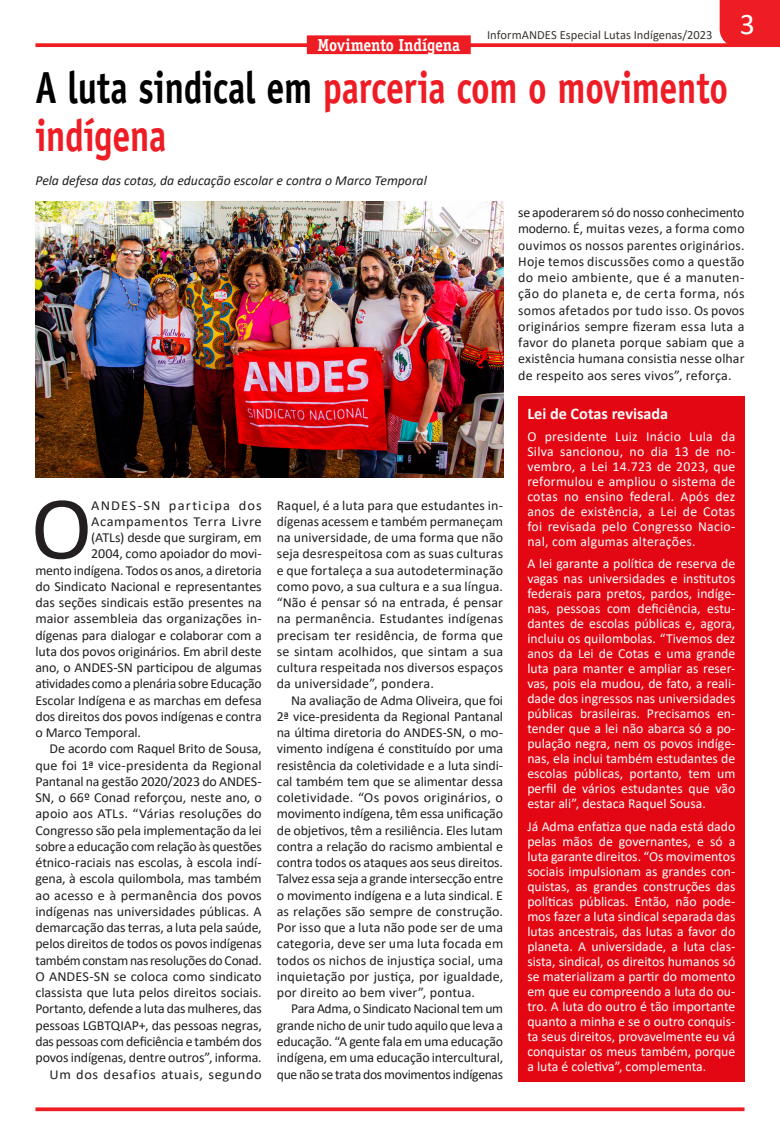
<style>
.page{position:relative;width:780px;height:1134px;background:#fff}
.page>*{position:absolute;margin:0;border:0;box-sizing:border-box;transform-origin:0 0}
.MATERIA{font:90.5px "Calibri";color:#231f20}
.TITULO_36{font:700 45px/47.5px "Officina Sans Std";letter-spacing:-.01em;color:#ee1c25;scale:.8 1}
.t1{font:30px "Calibri";color:#fff}
.EDITORIA{font:700 17.5px "Officina Serif Std";letter-spacing:-.015em;color:#fff;scale:.9 1}
.t2{font:700 16.25px "Calibri";color:#fff}
.MATERIA-2{font:13.75px/16.2px "Calibri";letter-spacing:-.01em;color:#231f20;text-align:justify}
.t3{font:13.75px/15px "Calibri";color:#fff;text-align:justify}
.MATERIA-3{font:italic 13.75px "Calibri";letter-spacing:-.005em;color:#231f20}
.MATERIA-4{font:13.75px "Calibri";letter-spacing:.035em;color:#231f20;scale:1.05 1}
.MATERIA-5{font:13.75px "Calibri";letter-spacing:.03em;color:#231f20;scale:1.05 1}
.MATERIA-6{font:13.75px "Calibri";letter-spacing:.08em;color:#231f20;scale:1.05 1}
.t4{font:12.5px "Calibri";color:#3b3532}
.s1{color:#000002}
</style>
<div class="page">
<svg style="left:35px;top:1107px;width:709px;height:4px;background:#ef343a"></svg>
<div style="left:719px;top:0;width:61px;height:43px;background:#ee1d23"></div>
<svg style="left:35px;top:43px;width:745px;height:4px;background:#ee2b31"></svg>
<div style="left:307px;top:35px;width:163px;height:19px;background:#ee1d23"></div>
<img style="left:35px;top:201px;width:468px;height:276px">
<div style="left:518px;top:396px;width:226px;height:685px;background:#e30613"></div>
<p class="t4" style="left:487px;top:26px;width:227px">InformANDES Especial Lutas Indígenas/2023</p>
<p class="EDITORIA" style="left:317px;top:34px;width:160px">Movimento Indígena</p>
<p class="TITULO_36" style="left:35px;top:64px;width:867px"><span class="s1">A luta sindical em</span> parceria com o movimento indígena</p>
<p class="MATERIA-3" style="left:35px;top:171px;width:393px">Pela defesa das cotas, da educação escolar e contra o Marco Temporal</p>
<p class="t1" style="left:740px;top:4px;width:17px">3</p>
<p class="MATERIA" style="left:31px;top:466px;width:63px">O</p>
<p class="MATERIA-6" style="left:91px;top:496px;width:164px">ANDES-SN participa dos</p>
<p class="MATERIA-5" style="left:91px;top:512px;width:164px">Acampamentos Terra Livre</p>
<p class="MATERIA-2" style="left:91px;top:529px;width:172px">(ATLs) desde que surgiram, em</p>
<p class="MATERIA-2" style="left:91px;top:545px;width:172px">2004, como apoiador do movi-</p>
<p class="MATERIA-2" style="left:35px;top:562px;width:228px">mento indígena. Todos os anos, a diretoria</p>
<p class="MATERIA-2" style="left:35px;top:578px;width:228px">do Sindicato Nacional e representantes</p>
<p class="MATERIA-2" style="left:35px;top:594px;width:228px">das seções sindicais estão presentes na</p>
<p class="MATERIA-2" style="left:35px;top:610px;width:228px">maior assembleia das organizações in-</p>
<p class="MATERIA-2" style="left:35px;top:627px;width:228px">dígenas para dialogar e colaborar com a</p>
<p class="MATERIA-2" style="left:35px;top:643px;width:228px">luta dos povos originários. Em abril deste</p>
<p class="MATERIA-2" style="left:35px;top:659px;width:228px">ano, o ANDES-SN participou de algumas</p>
<p class="MATERIA-2" style="left:35px;top:675px;width:228px">atividades como a plenária sobre Educação</p>
<p class="MATERIA-2" style="left:35px;top:692px;width:228px">Escolar Indígena e as marchas em defesa</p>
<p class="MATERIA-2" style="left:35px;top:708px;width:228px">dos direitos dos povos indígenas e contra</p>
<p class="MATERIA-2" style="left:35px;top:724px;width:107px">o Marco Temporal.</p>
<p class="MATERIA-2" style="left:35px;top:740px;width:228px;text-indent:14px">De acordo com Raquel Brito de Sousa, que foi 1ª vice-presidenta da Regional Pantanal na gestão 2020/2023 do ANDES-SN, o 66º Conad reforçou, neste ano, o apoio aos ATLs. “Várias resoluções do Congresso são pela implementação da lei sobre a educação com relação às questões étnico-raciais nas escolas, à escola indí&shy;gena, à escola quilombola, mas também ao acesso e à permanência dos povos indígenas nas universidades públicas. A demarcação das terras, a luta pela saúde, pelos direitos de todos os povos indígenas também constam nas resoluções do Conad.<br>O ANDES-SN se coloca como sindicato classista que luta pelos direitos sociais.<br>Portanto, defende a luta das mulheres, das pessoas LGBTQIAP+, das pessoas negras, das pessoas com deficiência e também dos povos indígenas, dentre outros”, informa.</p>
<p class="MATERIA-4" style="left:50px;top:1064px;width:203px">Um dos desafios atuais, segundo</p>
<p class="MATERIA-2" style="left:277px;top:497px;width:228px">Raquel, é a luta para que estudantes in&shy;dígenas acessem e também permaneçam na universidade, de uma forma que não seja desrespeitosa com as suas culturas e que fortaleça a sua autodeterminação como povo, a sua cultura e a sua língua. “Não é pensar só na entrada, é pensar na permanência. Estudantes indígenas precisam ter residência, de forma que se sintam acolhidos, que sintam a sua cultura respeitada nos diversos espaços da universidade”, pondera.</p>
<p class="MATERIA-2" style="left:277px;top:692px;width:228px;text-indent:14px">Na avaliação de Adma Oliveira, que foi 2ª vice-presidenta da Regional Pantanal na última diretoria do ANDES-SN, o mo&shy;vimento indígena é constituído por uma resistência da coletividade e a luta sindi&shy;cal também tem que se alimentar dessa coletividade. “Os povos originários, o movimento indígena, têm essa unificação de objetivos, têm a resiliência. Eles lutam contra a relação do racismo ambiental e contra todos os ataques aos seus direitos.<br>Talvez essa seja a grande intersecção entre o movimento indígena e a luta sindical. E as relações são sempre de construção.<br>Por isso que a luta não pode ser de uma categoria, deve ser uma luta focada em todos os nichos de injustiça social, uma inquietação por justiça, por igualdade, por direito ao bem viver”, pontua.</p>
<p class="MATERIA-2" style="left:277px;top:1000px;width:228px;text-indent:14px">Para Adma, o Sindicato Nacional tem um grande nicho de unir tudo aquilo que leva a educação. “A gente fala em uma educação indígena, em uma educação intercultural, que não se trata dos movimentos indígenas</p>
<p class="MATERIA-2" style="left:518px;top:204px;width:228px">se apoderarem só do nosso conhecimento moderno. É, muitas vezes, a forma como ouvimos os nossos parentes originários.<br>Hoje temos discussões como a questão do meio ambiente, que é a manuten&shy;ção do planeta e, de certa forma, nós somos afetados por tudo isso. Os povos originários sempre fizeram essa luta a favor do planeta porque sabiam que a existência humana consistia nesse olhar de respeito aos seres vivos”, reforça.</p>
<p class="t2" style="left:527px;top:402px;width:142px">Lei de Cotas revisada</p>
<p class="t3" style="left:527px;top:429px;width:209px">O presidente Luiz Inácio Lula da Silva sancionou, no dia 13 de no&shy;vembro, a Lei 14.723 de 2023, que reformulou e ampliou o sistema de cotas no ensino federal. Após dez anos de existência, a Lei de Cotas foi revisada pelo Congresso Nacio&shy;nal, com algumas alterações.</p>
<p class="t3" style="left:527px;top:556px;width:209px">A lei garante a política de reserva de vagas nas universidades e institutos federais para pretos, pardos, indíge&shy;nas, pessoas com deficiência, estu&shy;dantes de escolas públicas e, agora, incluiu os quilombolas. “Tivemos dez anos da Lei de Cotas e uma grande luta para manter e ampliar as reser&shy;vas, pois ela mudou, de fato, a reali&shy;dade dos ingressos nas universidades públicas brasileiras. Precisamos en&shy;tender que a lei não abarca só a po&shy;pulação negra, nem os povos indíge&shy;nas, ela inclui também estudantes de escolas públicas, portanto, tem um perfil de vários estudantes que vão estar ali”, destaca Raquel Sousa.</p>
<p class="t3" style="left:527px;top:818px;width:209px">Já Adma enfatiza que nada está dado pelas mãos de governantes, e só a luta garante direitos. “Os movimentos sociais impulsionam as grandes con&shy;quistas, as grandes construções das políticas públicas. Então, não pode&shy;mos fazer a luta sindical separada das lutas ancestrais, das lutas a favor do planeta. A universidade, a luta clas&shy;sista, sindical, os direitos humanos só se materializam a partir do momento em que eu compreendo a luta do ou&shy;tro. A luta do outro é tão importante quanto a minha e se o outro conquis&shy;ta seus direitos, provavelmente eu vá conquistar os meus também, porque a luta é coletiva”, complementa.</p>
</div>
